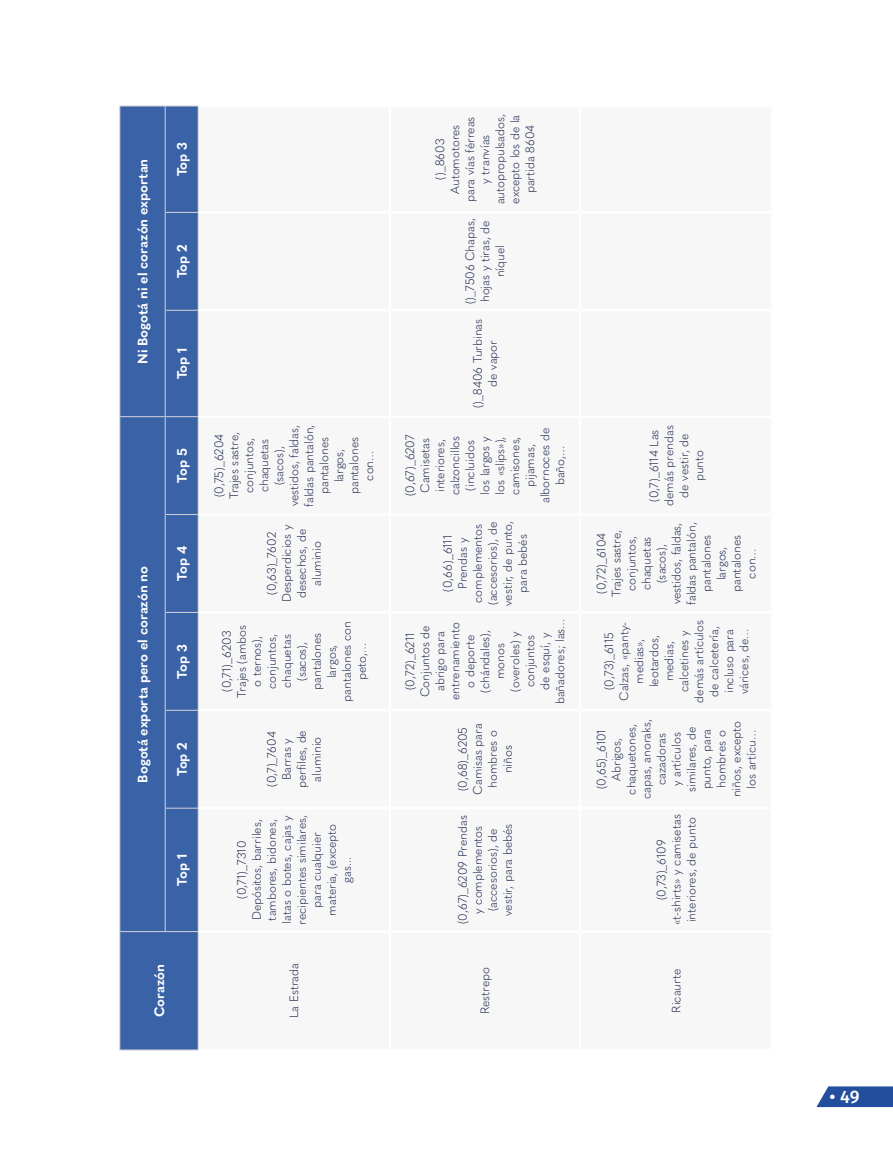
<style>
.page{position:relative;width:893px;height:1149px;background:#fff}
.page>*{position:absolute;margin:0;border:0;box-sizing:border-box;transform-origin:0 0}
.t1{font:500 18px "Fira Sans";color:#fff}
.Titulo_variables{font:700 13.5px "Quasimoda";color:#fff}
.Cuerpo_tablas{font:300 12px/15px "Quasimoda";color:#202a51;text-align:center}
</style>
<div class="page">
<svg style="left:817px;top:1086px;width:76px;height:20px"></svg>
<div style="left:120px;top:107px;width:78px;height:942px;background:#3a62a6"></div>
<hr style="left:119px;top:931px;width:1px;height:118px;background:#d4d2da">
<hr style="left:120px;top:1049px;width:45px;height:1px;background:#d4d2da">
<hr style="left:119px;top:807px;width:1px;height:124px;background:#d4d2da">
<hr style="left:119px;top:710px;width:1px;height:97px;background:#d4d2da">
<hr style="left:119px;top:612px;width:1px;height:98px;background:#d4d2da">
<hr style="left:119px;top:514px;width:1px;height:98px;background:#d4d2da">
<hr style="left:119px;top:416px;width:1px;height:98px;background:#d4d2da">
<hr style="left:119px;top:310px;width:1px;height:106px;background:#d4d2da">
<hr style="left:119px;top:212px;width:1px;height:98px;background:#d4d2da">
<hr style="left:119px;top:106px;width:1px;height:106px;background:#d4d2da">
<hr style="left:165px;top:1049px;width:33px;height:1px;background:#d4d2da">
<hr style="left:165px;top:807px;width:1px;height:123px;background:#d4d2da">
<hr style="left:165px;top:710px;width:1px;height:97px;background:#d4d2da">
<hr style="left:165px;top:612px;width:1px;height:98px;background:#d4d2da">
<hr style="left:165px;top:514px;width:1px;height:98px;background:#d4d2da">
<hr style="left:165px;top:416px;width:1px;height:98px;background:#d4d2da">
<hr style="left:165px;top:310px;width:1px;height:106px;background:#d4d2da">
<hr style="left:165px;top:212px;width:1px;height:98px;background:#d4d2da">
<hr style="left:165px;top:106px;width:1px;height:106px;background:#d4d2da">
<hr style="left:198px;top:931px;width:1px;height:118px;background:#d4d2da">
<hr style="left:198px;top:807px;width:1px;height:124px;background:#d4d2da">
<hr style="left:198px;top:710px;width:1px;height:97px;background:#d4d2da">
<hr style="left:198px;top:612px;width:1px;height:98px;background:#d4d2da">
<hr style="left:198px;top:514px;width:1px;height:98px;background:#d4d2da">
<hr style="left:198px;top:416px;width:1px;height:98px;background:#d4d2da">
<hr style="left:198px;top:310px;width:1px;height:106px;background:#d4d2da">
<hr style="left:198px;top:212px;width:1px;height:98px;background:#d4d2da">
<hr style="left:198px;top:105px;width:1px;height:107px;background:#d4d2da">
<hr style="left:120px;top:930px;width:45px;height:1px;background:#d4d2da">
<hr style="left:120px;top:416px;width:45px;height:1px;background:#d4d2da">
<hr style="left:120px;top:106px;width:45px;height:1px;background:#d4d2da">
<hr style="left:165px;top:930px;width:33px;height:1px;background:#d4d2da">
<hr style="left:166px;top:807px;width:32px;height:1px;background:#d4d2da">
<hr style="left:166px;top:709px;width:32px;height:1px;background:#d4d2da">
<hr style="left:166px;top:612px;width:32px;height:1px;background:#d4d2da">
<hr style="left:166px;top:514px;width:32px;height:1px;background:#d4d2da">
<hr style="left:166px;top:416px;width:32px;height:1px;background:#d4d2da">
<hr style="left:166px;top:310px;width:32px;height:1px;background:#d4d2da">
<hr style="left:166px;top:212px;width:32px;height:1px;background:#d4d2da">
<hr style="left:165px;top:106px;width:33px;height:1px;background:#d4d2da">
<p class="Titulo_variables" style="left:132px;top:364px;width:207px;rotate:-90deg">Ni Bogotá ni el corazón exportan</p>
<p class="Titulo_variables" style="left:172px;top:176px;width:36px;rotate:-90deg">Top 3</p>
<p class="Titulo_variables" style="left:172px;top:278px;width:36px;rotate:-90deg">Top 2</p>
<p class="Titulo_variables" style="left:172px;top:379px;width:33px;rotate:-90deg">Top 1</p>
<p class="Titulo_variables" style="left:132px;top:782px;width:218px;rotate:-90deg">Bogotá exporta pero el corazón no</p>
<p class="Titulo_variables" style="left:172px;top:482px;width:36px;rotate:-90deg">Top 5</p>
<p class="Titulo_variables" style="left:172px;top:580px;width:36px;rotate:-90deg">Top 4</p>
<p class="Titulo_variables" style="left:172px;top:678px;width:36px;rotate:-90deg">Top 3</p>
<p class="Titulo_variables" style="left:172px;top:776px;width:36px;rotate:-90deg">Top 2</p>
<p class="Titulo_variables" style="left:172px;top:885px;width:33px;rotate:-90deg">Top 1</p>
<p class="Titulo_variables" style="left:149px;top:1017px;width:55px;rotate:-90deg">Corazón</p>
<p class="Cuerpo_tablas" style="left:211px;top:506px;width:84px;rotate:-90deg">(0,75)_6204<br>Trajes sastre, conjuntos, chaquetas (sacos), vestidos, faldas, faldas pantalón, pantalones largos, pantalones con…</p>
<p class="Cuerpo_tablas" style="left:263px;top:602px;width:79px;rotate:-90deg">(0,63)_7602<br>Desperdicios y desechos, de aluminio</p>
<p class="Cuerpo_tablas" style="left:218px;top:701px;width:82px;rotate:-90deg">(0,71)_6203<br>Trajes (ambos o ternos), conjuntos, chaquetas (sacos), pantalones largos, pantalones con peto,…</p>
<p class="Cuerpo_tablas" style="left:263px;top:788px;width:60px;rotate:-90deg">(0,7)_7604<br>Barras y perfiles, de aluminio</p>
<p class="Cuerpo_tablas" style="left:233px;top:924px;width:111px;rotate:-90deg">(0,71)_7310<br>Depósitos, barriles, tambores, bidones, latas o botes, cajas y recipientes similares, para cualquier materia, (excepto gas...</p>
<p class="Cuerpo_tablas" style="left:286px;top:1017px;width:56px;rotate:-90deg">La Estrada</p>
<p class="Cuerpo_tablas" style="left:432px;top:204px;width:92px;rotate:-90deg">()_8603<br>Automotores para vías férreas y tranvías autopropulsados, excepto los de la partida 8604</p>
<p class="Cuerpo_tablas" style="left:462px;top:304px;width:87px;rotate:-90deg">()_7506 Chapas, hojas y tiras, de níquel</p>
<p class="Cuerpo_tablas" style="left:469px;top:408px;width:91px;rotate:-90deg">()_8406 Turbinas de vapor</p>
<p class="Cuerpo_tablas" style="left:402px;top:503px;width:77px;rotate:-90deg">(0,67)_6207<br>Camisetas interiores, calzoncillos (incluidos<br>los largos y los «slips»), camisones, pijamas, albornoces de baño,…</p>
<p class="Cuerpo_tablas" style="left:439px;top:605px;width:86px;rotate:-90deg">(0,66)_6111<br>Prendas y complementos (accesorios), de vestir, de punto, para bebés</p>
<p class="Cuerpo_tablas" style="left:402px;top:704px;width:87px;rotate:-90deg">(0,72)_6211<br>Conjuntos de abrigo para entrenamiento o deporte (chándales), monos (overoles) y conjuntos<br>de esquí, y bañadores; las…</p>
<p class="Cuerpo_tablas" style="left:454px;top:794px;width:72px;rotate:-90deg">(0,68)_6205<br>Camisas para hombres o niños</p>
<p class="Cuerpo_tablas" style="left:454px;top:924px;width:110px;rotate:-90deg">(0,67)_6209 Prendas y complementos (accesorios), de vestir, para bebés</p>
<p class="Cuerpo_tablas" style="left:477px;top:1014px;width:49px;rotate:-90deg">Restrepo</p>
<p class="Cuerpo_tablas" style="left:646px;top:505px;width:82px;rotate:-90deg">(0,7)_6114 Las demás prendas de vestir, de punto</p>
<p class="Cuerpo_tablas" style="left:593px;top:604px;width:84px;rotate:-90deg">(0,72)_6104<br>Trajes sastre, conjuntos, chaquetas (sacos), vestidos, faldas, faldas pantalón, pantalones largos, pantalones con…</p>
<p class="Cuerpo_tablas" style="left:601px;top:702px;width:84px;rotate:-90deg">(0,73)_6115<br>Calzas, «panty&shy;medias», leotardos, medias, calcetines y demás artículos de calcetería, incluso para várices, de…</p>
<p class="Cuerpo_tablas" style="left:593px;top:798px;width:81px;rotate:-90deg">(0,65)_6101<br>Abrigos, chaquetones, capas, anoraks, cazadoras<br>y artículos similares, de punto, para hombres o niños, excepto los artícu…</p>
<p class="Cuerpo_tablas" style="left:653px;top:925px;width:112px;rotate:-90deg">(0,73)_6109<br>«t-shirts» y camisetas interiores, de punto</p>
<p class="Cuerpo_tablas" style="left:668px;top:1012px;width:45px;rotate:-90deg">Ricaurte</p>
<h1 class="t1" style="left:830px;top:1081px;width:31px">• 49</h1>
</div>
